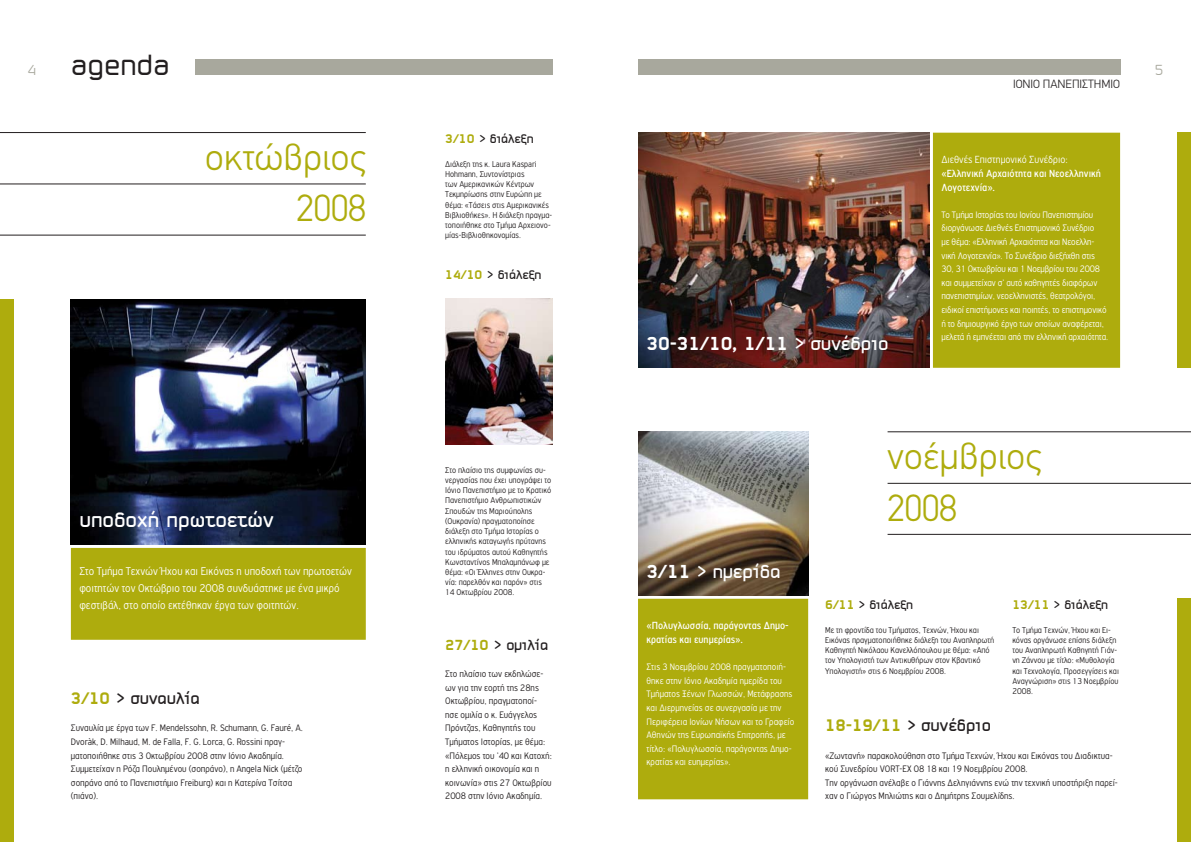
<style>
.page{position:relative;width:1191px;height:842px;background:#fff}
.page>*{position:absolute;margin:0;border:0;box-sizing:border-box;transform-origin:0 0}
.t1{font:300 38px/51px "PF Din Text";color:#aeac0d;text-align:right}
.t2{font:28px "PF Sector A";color:#231f20}
.t3{font:700 20px "PF Sector A";color:#fff}
.t4{font:18px "PF Sector A Black";color:#fff}
.t5{font:700 18px "PF Sector A";color:#fff}
.t6{font:700 16px "PF Sector A";color:#231f20}
.t7{font:700 14px "PF Sector A";color:#231f20}
.t8{font:300 12px/17px "PF Highway Gothic Cond";color:#fff}
.t9{font:700 12px "PF Sector A";color:#231f20}
.t10{font:300 12px "PF Din Text";color:#231f20}
.t11{font:11px/13.6px "PF Highway Gothic Cond";color:#fff}
.t12{font:300 11px "PF Highway Gothic Cond";color:#fff}
.t13{font:300 10px/13.6px "PF Highway Gothic Cond";color:#231f20}
.t14{font:300 10px/13.6px "PF Highway Gothic Cond";letter-spacing:-.01em;color:#fff}
.t15{font:300 9px/10.2px "PF Highway Gothic Cond";color:#231f20}
.s1{font-family:"PF Sector A Black";font-weight:400;color:#aeac0d}
.s2{font-family:"PF Sector A";font-weight:700}
.s3{font-family:"PF Sector A Black";font-weight:400}
</style>
<div class="page">
<div style="left:196px;top:59px;width:357px;height:16px;background:#a8a89d"></div>
<div style="left:638px;top:59px;width:482px;height:16px;background:#a8a89d"></div>
<div style="left:638px;top:599px;width:170px;height:200px;background:#aeac0d"></div>
<div style="left:933px;top:133px;width:187px;height:235px;background:#aeac0d"></div>
<img style="left:638px;top:431px;width:170px;height:164px">
<div style="left:71px;top:548px;width:295px;height:92px;background:#aeac0d"></div>
<img style="left:71px;top:299px;width:295px;height:245px">
<img style="left:638px;top:133px;width:291px;height:235px">
<hr style="left:0;top:132px;width:366px;height:1px;background:#231f20">
<hr style="left:0;top:184px;width:366px;height:1px;background:#231f20">
<hr style="left:0;top:235px;width:366px;height:1px;background:#231f20">
<hr style="left:887px;top:432px;width:304px;height:1px;background:#231f20">
<hr style="left:887px;top:483px;width:304px;height:1px;background:#231f20">
<hr style="left:887px;top:534px;width:304px;height:1px;background:#231f20">
<div style="left:1176px;top:133px;width:15px;height:235px;background:#aeac0d"></div>
<div style="left:1176px;top:599px;width:15px;height:243px;background:#aeac0d"></div>
<div style="left:0;top:299px;width:14px;height:543px;background:#aeac0d"></div>
<img style="left:445px;top:299px;width:108px;height:146px">
<h2 class="t2" style="left:71px;top:48px;width:100px">agenda</h2>
<h1 class="t1" style="left:205px;top:132px;width:162px">οκτώβριος<br>2008</h1>
<h3 class="t3" style="left:79px;top:508px;width:196px">υποδοχή πρωτοετών</h3>
<h3 class="t8" style="left:79px;top:562px;width:274px">Στο Τμήμα Τεχνών Ήχου και Εικόνας η υποδοχή των πρωτοετών φοιτητών τον Οκτώβριο του 2008 συνδυάστηκε με ένα μικρό φεστιβάλ, στο οποίο εκτέθηκαν έργα των φοιτητών.</h3>
<h3 class="t6" style="left:71px;top:688px;width:130px"><span class="s1">3/10</span> &gt; συναυλία</h3>
<p class="t13" style="left:71px;top:721px;width:234px">Συναυλία με έργα των F. Mendelssohn, R. Schumann, G. Fauré, A.<br>Dvoràk, D. Milhaud, M. de Falla, F. G. Lorca, G. Rossini πραγ&shy;ματοποιήθηκε στις 3 Οκτωβρίου 2008 στην Ιόνιο Ακαδημία.<br>Συμμετείχαν η Ρόζα Πουλημένου (σοπράνο), η Angela Nick (μέτζο σοπράνο από το Πανεπιστήμιο Freiburg) και η Κατερίνα Τσίτσα (πιάνο).</p>
<h3 class="t9" style="left:445px;top:131px;width:90px"><span class="s1">3/10</span> &gt; διάλεξη</h3>
<p class="t15" style="left:445px;top:159px;width:108px">Διάλεξη της κ. Laura Κaspari<br>Hohmann, Συντονίστριας<br>των Αμερικανικών Κέντρων<br>Τεκμηρίωσης στην Ευρώπη με θέμα: «Τάσεις στις Αμερικανικές<br>Βιβλιοθήκες». Η διάλεξη πραγμα&shy;τοποιήθηκε στο Τμήμα Αρχειονο&shy;μίας-Βιβλιοθηκονομίας.</p>
<h3 class="t9" style="left:445px;top:267px;width:98px"><span class="s1">14/10</span> &gt; διάλεξη</h3>
<p class="t15" style="left:445px;top:465px;width:108px">Στο πλαίσιο της συμφωνίας συ&shy;νεργασίας που έχει υπογράψει το<br>Ιόνιο Πανεπιστήμιο με το Κρατικό<br>Πανεπιστήμιο Ανθρωπιστικών<br>Σπουδών της Μαριούπολης (Ουκρανία) πραγματοποίησε διάλεξη στο Τμήμα Ιστορίας ο ελληνικής καταγωγής πρύτανης του ιδρύματος αυτού Καθηγητής<br>Κωνσταντίνος Μπαλαμπάνωφ με θέμα: «Οι Έλληνες στην Ουκρα&shy;νία: παρελθόν και παρόν» στις<br>14 Οκτωβρίου 2008.</p>
<h3 class="t7" style="left:445px;top:636px;width:104px"><span class="s1">27/10</span> &gt; ομιλία</h3>
<p class="t13" style="left:445px;top:667px;width:108px">Στο πλαίσιο των εκδηλώσε&shy;ων για την εορτή της 28ης<br>Οκτωβρίου, πραγματοποί&shy;ησε ομιλία ο κ. Ευάγγελος<br>Πρόντζας, Καθηγητής του<br>Τμήματος Ιστορίας, με θέμα: «Πόλεμος του ’40 και Κατοχή: η ελληνική οικονομία και η κοινωνία» στις 27 Οκτωβρίου<br>2008 στην Ιόνιο Ακαδημία.</p>
<h3 class="t4" style="left:646px;top:333px;width:244px">30-31/10, 1/11 <span class="s2">&gt; συνέδριο</span></h3>
<h3 class="t10" style="left:1013px;top:77px;width:109px">ΙΟΝΙΟ ΠΑΝΕΠΙΣΤΗΜΙΟ</h3>
<p class="t12" style="left:941px;top:154px;width:128px">Διεθνές Επιστημονικό Συνέδριο:</p>
<p class="t11" style="left:941px;top:167px;width:161px">«Ελληνική Αρχαιότητα και Νεοελληνική<br>Λογοτεχνία».</p>
<p class="t14" style="left:941px;top:208px;width:168px">Το Τμήμα Ιστορίας του Ιονίου Πανεπιστημίου διοργάνωσε Διεθνές Επιστημονικό Συνέδριο<br>με θέμα: «Ελληνική Αρχαιότητα και Νεοελλη&shy;νική Λογοτεχνία». Το Συνέδριο διεξήχθη στις 30, 31 Οκτωβρίου και 1 Νοεμβρίου του 2008 και συμμετείχαν σ’ αυτό καθηγητές διαφόρων πανεπιστημίων, νεοελληνιστές, θεατρολόγοι, ειδικοί επιστήμονες και ποιητές, το επιστημονικό ή το δημιουργικό έργο των οποίων αναφέρεται, μελετά ή εμπνέεται από την ελληνική αρχαιότητα.</p>
<h3 class="t5" style="left:646px;top:561px;width:136px"><span class="s3">3/11</span> &gt; ημερίδα</h3>
<p class="t11" style="left:646px;top:619px;width:144px">«Πολυγλωσσία, παράγοντας Δημο&shy;κρατίας και ευημερίας».</p>
<p class="t14" style="left:646px;top:660px;width:149px">Στις 3 Νοεμβρίου 2008 πραγματοποιή&shy;θηκε στην Ιόνιο Ακαδημία ημερίδα του Τμήματος Ξένων Γλωσσών, Μετάφρασης και Διερμηνείας σε συνεργασία με την Περιφέρεια Ιονίων Νήσων και το Γραφείο Αθηνών της Ευρωπαϊκής Επιτροπής, με τίτλο: «Πολυγλωσσία, παράγοντας Δημο&shy;κρατίας και ευημερίας».</p>
<h1 class="t1" style="left:887px;top:431px;width:155px;text-align:left">νοέμβριος<br>2008</h1>
<h3 class="t9" style="left:825px;top:597px;width:89px"><span class="s1">6/11</span> &gt; διάλεξη</h3>
<p class="t15" style="left:825px;top:625px;width:170px">Με τη φροντίδα του Τμήματος, Τεχνών, Ήχου και Εικόνας πραγματοποιήθηκε διάλεξη του Αναπληρωτή Καθηγητή Νικόλαου Κανελλόπουλου με θέμα: «Από τον Υπολογιστή των Αντικυθήρων στον Κβαντικό Υπολογιστή» στις 6 Νοεμβρίου 2008.</p>
<h3 class="t9" style="left:1012px;top:597px;width:97px"><span class="s1">13/11</span> &gt; διάλεξη</h3>
<p class="t15" style="left:1012px;top:625px;width:108px">Το Τμήμα Τεχνών, Ήχου και Ει&shy;κόνας οργάνωσε επίσης διάλεξη του Αναπληρωτή Καθηγητή Γιάν&shy;νη Ζάννου με τίτλο: «Μυθολογία και Τεχνολογία, Προσεγγίσεις και<br>Αναγνώριση» στις 13 Νοεμβρίου<br>2008.</p>
<h3 class="t6" style="left:825px;top:716px;width:167px"><span class="s1">18-19/11</span> &gt; συνέδριο</h3>
<p class="t13" style="left:825px;top:749px;width:294px">«Ζωντανή» παρακολούθηση στο Τμήμα Τεχνών, Ήχου και Εικόνας του Διαδικτυα&shy;κού Συνεδρίου VORT-EX 08 18 και 19 Νοεμβρίου 2008.<br>Την οργάνωση ανέλαβε ο Γιάννης Δεληγιάννης ενώ την τεχνική υποστήριξη παρεί&shy;χαν ο Γιώργος Μηλιώτης και ο Δημήτρης Σουμελίδης.</p>
</div>
